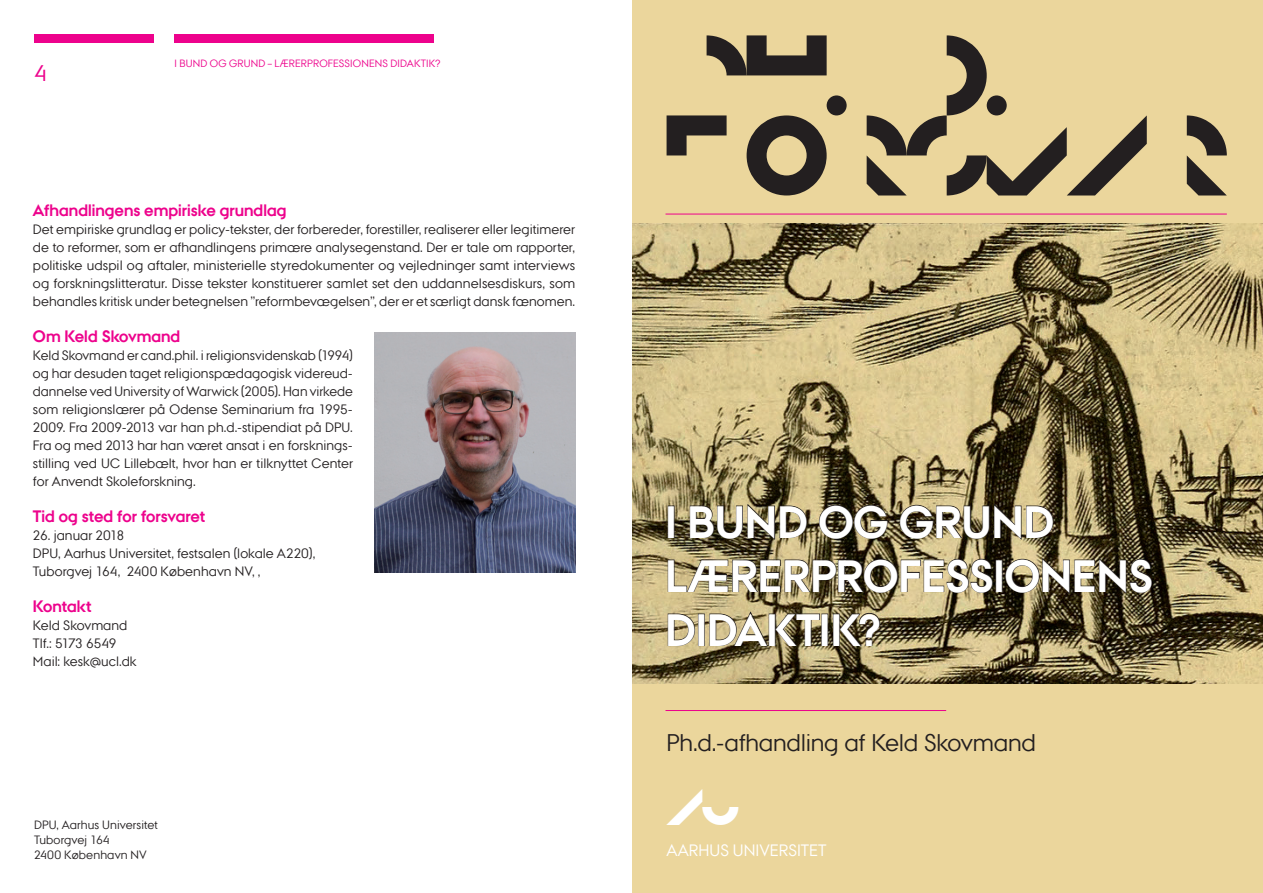
<style>
.page{position:relative;width:1263px;height:893px;background:#fff}
.page>*{position:absolute;margin:0;border:0;box-sizing:border-box;transform-origin:0 0}
.t1{font:80.1px/80.1px "AU Peto";color:#231f20}
.t2{font:700 45px/54px "AU Passata";color:#fff}
.t3{font:36px "AU Peto";color:#fff}
.t4{font:24px "AU Passata";letter-spacing:-.01em;color:#231f20}
.t5{font:22.5px "AU Passata";color:#ed028c}
.t6{font:700 16.5px "AU Passata";color:#ed028c}
.t7{font:16.5px "AU Passata";color:#fff}
.t8{font:13.5px/18px "AU Passata";letter-spacing:.005em;color:#231f20;text-align:justify}
.t9{font:12px/15px "AU Passata";letter-spacing:.01em;color:#231f20}
.t10{font:10.5px "AU Passata";letter-spacing:.015em;color:#ed028c}
</style>
<div class="page">
<div style="left:632px;top:0;width:631px;height:893px;background:#ebd69c"></div>
<img style="left:632px;top:224px;width:631px;height:459px">
<div style="left:668px;top:506px;width:6px;height:32px;border:1px solid #231f20"></div>
<svg style="left:689px;top:503px;width:118px;height:37px;background:#6d6244"></svg>
<svg style="left:819px;top:505px;width:69px;height:34px;background:#544b33"></svg>
<svg style="left:899px;top:503px;width:155px;height:37px;background:#6b6043"></svg>
<svg style="left:667px;top:559px;width:326px;height:34px;background:#7e7251"></svg>
<div style="left:996px;top:560px;width:6px;height:32px;border:1px solid #231f20"></div>
<svg style="left:1005px;top:557px;width:147px;height:37px;background:#5e543a"></svg>
<svg style="left:667px;top:613px;width:28px;height:33px"></svg>
<div style="left:698px;top:614px;width:7px;height:32px;border:1px solid #231f20"></div>
<svg style="left:709px;top:611px;width:111px;height:36px;background:#8d7f5a"></svg>
<div style="left:821px;top:614px;width:7px;height:32px;border:1px solid #231f20"></div>
<svg style="left:833px;top:613px;width:47px;height:34px;background:#665b3f"></svg>
<hr style="left:665px;top:214px;width:562px;height:1px;background:#ed028c">
<hr style="left:665px;top:710px;width:281px;height:1px;background:#ed028c">
<div style="left:34px;top:34px;width:119px;height:9px;background:#ed028c"></div>
<div style="left:174px;top:34px;width:260px;height:9px;background:#ed028c"></div>
<img style="left:374px;top:332px;width:201px;height:240px">
<h3 class="t5" style="left:34px;top:60px;width:14px">4</h3>
<p class="t10" style="left:174px;top:57px;width:268px">I BUND OG GRUND – LÆRERPROFESSIONENS DIDAKTIK?</p>
<p class="t6" style="left:33px;top:201px;width:255px">Afhandlingens empiriske grundlag</p>
<p class="t8" style="left:33px;top:220px;width:544px">Det empiriske grundlag er policy-tekster, der forbereder, forestiller, realiserer eller legitimerer de to reformer, som er afhandlingens primære analysegenstand. Der er tale om rapporter, politiske udspil og aftaler, ministerielle styredokumenter og vejledninger samt interviews og forskningslitteratur. Disse tekster konstituerer samlet set den uddannelsesdiskurs, som behandles kritisk under betegnelsen ”reformbevægelsen”, der er et særligt dansk fænomen.</p>
<p class="t6" style="left:33px;top:327px;width:149px">Om Keld Skovmand</p>
<p class="t8" style="left:33px;top:346px;width:322px">Keld Skovmand er cand.phil. i religionsvidenskab (1994) og har desuden taget religionspædagogisk videreud&shy;dannelse ved University of Warwick (2005). Han virkede som religionslærer på Odense Seminarium fra 1995- 2009. Fra 2009-2013 var han ph.d.-stipendiat på DPU.<br>Fra og med 2013 har han været ansat i en forsknings&shy;stilling ved UC Lillebælt, hvor han er tilknyttet Center for Anvendt Skoleforskning.</p>
<p class="t6" style="left:33px;top:507px;width:174px">Tid og sted for forsvaret</p>
<p class="t8" style="left:33px;top:526px;width:284px;text-align:left">26. januar 2018<br>DPU, Aarhus Universitet, festsalen (lokale A220),<br>Tuborgvej 164, 2400 København NV, ,</p>
<p class="t6" style="left:33px;top:597px;width:60px">Kontakt</p>
<p class="t8" style="left:33px;top:616px;width:105px;text-align:left">Keld Skovmand<br>Tlf.: 5173 6549<br>Mail: kesk@ucl.dk</p>
<p class="t9" style="left:34px;top:817px;width:125px">DPU, Aarhus Universitet<br>Tuborgvej 164<br>2400 København NV</p>
<h1 class="t1" style="left:666px;top:48px;width:562px">PH.D.<br>FORSVAR</h1>
<h2 class="t2" style="left:665px;top:495px;width:489px">I BUND OG GRUND<br>LÆRERPROFESSIONENS<br>DIDAKTIK?</h2>
<h3 class="t4" style="left:666px;top:729px;width:371px">Ph.d.-afhandling af Keld Skovmand</h3>
<h3 class="t3" style="left:666px;top:792px;width:73px">au</h3>
<p class="t7" style="left:666px;top:840px;width:162px">AARHUS UNIVERSITET</p>
</div>
